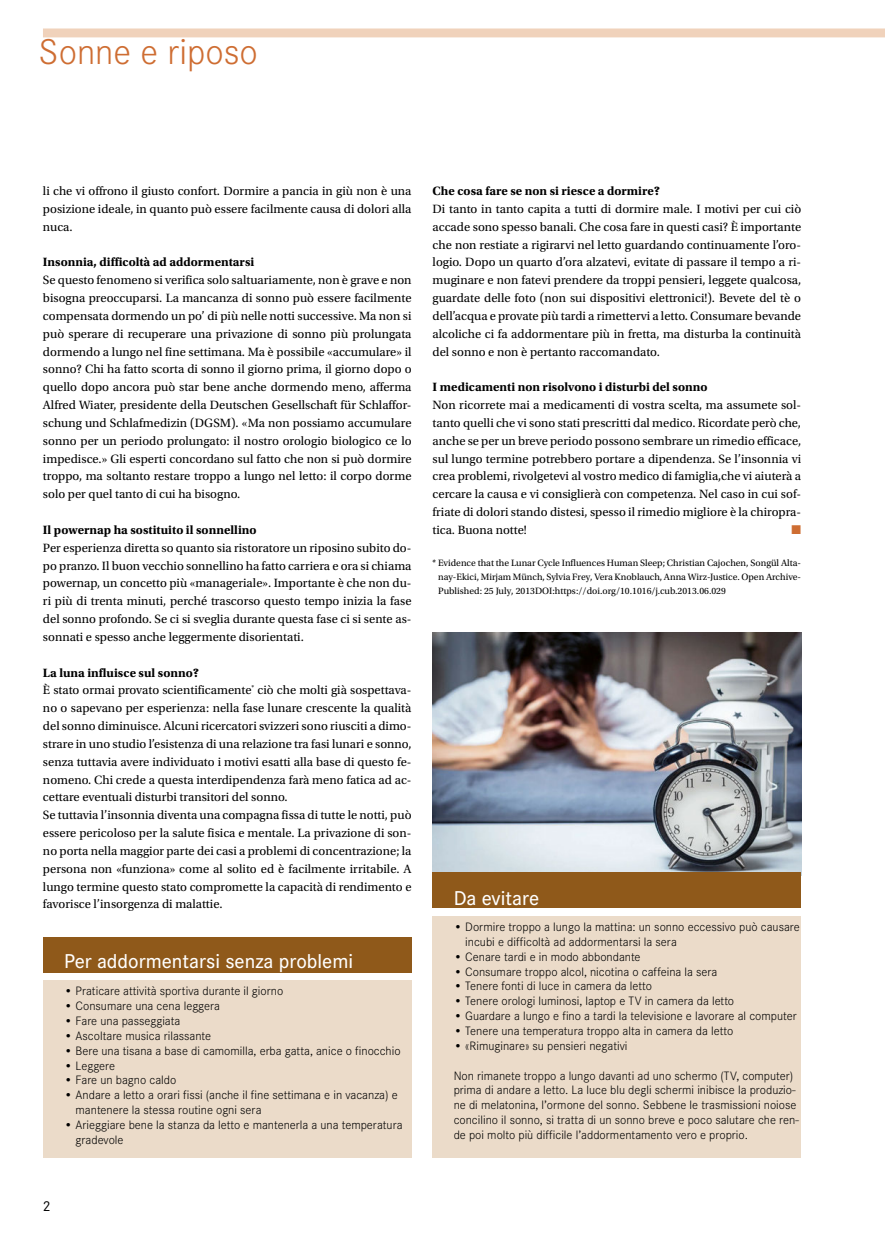
<style>
.page{position:relative;width:885px;height:1251px;background:#fff}
.page>*{position:absolute;margin:0;border:0;box-sizing:border-box;transform-origin:0 0}
.t1{font:300 37.2px "Corporate S";color:#ce6d32}
.t2{font:500 20.85px "Corporate S";color:#fff}
.t3{font:14.85px "Corporate S";color:#000}
.t4{font:12.6px/17.9px "Utopia Std";color:#000;text-align:justify}
.t5{font:300 12.6px/14.9px "Corporate S";color:#000}
.t6{font:700 12.6px "Utopia Std";color:#000}
.t7{font:12.6px "Zapf Dingbats Std";color:#ce6d32}
.t8{font:9.6px/14.1px "Utopia Std";color:#000;text-align:justify}
.s1{font-weight:700}
</style>
<div class="page">
<div style="left:43px;top:28px;width:841px;height:9px;background:#f0d2bb"></div>
<div style="left:43px;top:980px;width:368px;height:177px;background:#ebdbc9"></div>
<div style="left:43px;top:936px;width:368px;height:36px;background:#8f591a"></div>
<img style="left:432px;top:632px;width:369px;height:240px">
<div style="left:432px;top:915px;width:369px;height:242px;background:#ebdbc9"></div>
<div style="left:432px;top:872px;width:369px;height:36px;background:#8f591a"></div>
<h1 class="t1" style="left:39px;top:27px;width:220px">Sonne e riposo</h1>
<p class="t4" style="left:43px;top:182px;width:370px">li che vi offrono il giusto confort. Dormire a pancia in giù non è una posizione ideale, in quanto può essere facilmente causa di dolori alla nuca.</p>
<p class="t6" style="left:43px;top:255px;width:213px">Insonnia, difficoltà ad addormentarsi</p>
<p class="t4" style="left:43px;top:271px;width:370px">Se questo fenomeno si verifica solo saltuariamente, non è grave e non bisogna preoccuparsi. La mancanza di sonno può essere facilmente compensata dormendo un po’ di più nelle notti successive. Ma non si può sperare di recuperare una privazione di sonno più prolungata dormendo a lungo nel fine settimana. Ma è possibile «accumulare» il sonno? Chi ha fatto scorta di sonno il giorno prima, il giorno dopo o quello dopo ancora può star bene anche dormendo meno, afferma Alfred Wiater, presidente della Deutschen Gesellschaft für Schlaffor&shy;schung und Schlafmedizin (DGSM). «Ma non possiamo accumulare sonno per un periodo prolungato: il nostro orologio biologico ce lo impedisce.» Gli esperti concordano sul fatto che non si può dormire troppo, ma soltanto restare troppo a lungo nel letto: il corpo dorme solo per quel tanto di cui ha bisogno.</p>
<p class="t6" style="left:43px;top:522px;width:215px">Il powernap ha sostituito il sonnellino</p>
<p class="t4" style="left:43px;top:539px;width:370px">Per esperienza diretta so quanto sia ristoratore un riposino subito do&shy;po pranzo. Il buon vecchio sonnellino ha fatto carriera e ora si chiama powernap, un concetto più «manageriale». Importante è che non du&shy;ri più di trenta minuti, perché trascorso questo tempo inizia la fase del sonno profondo. Se ci si sveglia durante questa fase ci si sente as&shy;sonnati e spesso anche leggermente disorientati.</p>
<p class="t4" style="left:43px;top:663px;width:370px;text-align:left"><span class="s1">La luna influisce sul sonno?<br></span>È stato ormai provato scientificamente<sup>*</sup> ciò che molti già sospettava&shy;no o sapevano per esperienza: nella fase lunare crescente la qualità del sonno diminuisce. Alcuni ricercatori svizzeri sono riusciti a dimo&shy;strare in uno studio l’esistenza di una relazione tra fasi lunari e sonno, senza tuttavia avere individuato i motivi esatti alla base di questo fe&shy;nomeno. Chi crede a questa interdipendenza farà meno fatica ad ac&shy;cettare eventuali disturbi transitori del sonno.<br>Se tuttavia l’insonnia diventa una compagna fissa di tutte le notti, può essere pericoloso per la salute fisica e mentale. La privazione di son&shy;no porta nella maggior parte dei casi a problemi di concentrazione; la persona non «funziona» come al solito ed è facilmente irritabile. A lungo termine questo stato compromette la capacità di rendimento e favorisce l’insorgenza di malattie.</p>
<h2 class="t2" style="left:64px;top:949px;width:290px">Per addormentarsi senza problemi</h2>
<p class="t5" style="left:64px;top:983px;width:221px">• Praticare attività sportiva durante il giorno</p>
<p class="t5" style="left:64px;top:997px;width:157px">• Consumare una cena leggera</p>
<p class="t5" style="left:64px;top:1012px;width:118px">• Fare una passeggiata</p>
<p class="t5" style="left:64px;top:1027px;width:149px">• Ascoltare musica rilassante</p>
<p class="t5" style="left:64px;top:1042px;width:338px">• Bere una tisana a base di camomilla, erba gatta, anice o finocchio</p>
<p class="t5" style="left:64px;top:1057px;width:53px">• Leggere</p>
<p class="t5" style="left:64px;top:1072px;width:114px">• Fare un bagno caldo</p>
<p class="t5" style="left:76px;top:1086px;width:323px;text-indent:-12px">• Andare a letto a orari fissi (anche il fine settimana e in vacanza) e mantenere la stessa routine ogni sera</p>
<p class="t5" style="left:76px;top:1116px;width:328px;text-indent:-12px">• Arieggiare bene la stanza da letto e mantenerla a una temperatura gradevole</p>
<p class="t6" style="left:432px;top:184px;width:229px">Che cosa fare se non si riesce a dormire?</p>
<p class="t4" style="left:432px;top:200px;width:370px">Di tanto in tanto capita a tutti di dormire male. I motivi per cui ciò accade sono spesso banali. Che cosa fare in questi casi? È importante che non restiate a rigirarvi nel letto guardando continuamente l’oro&shy;logio. Dopo un quarto d’ora alzatevi, evitate di passare il tempo a ri&shy;muginare e non fatevi prendere da troppi pensieri, leggete qualcosa, guardate delle foto (non sui dispositivi elettronici!). Bevete del tè o dell’acqua e provate più tardi a rimettervi a letto. Consumare bevande alcoliche ci fa addormentare più in fretta, ma disturba la continuità del sonno e non è pertanto raccomandato.</p>
<p class="t6" style="left:432px;top:380px;width:276px">I medicamenti non risolvono i disturbi del sonno</p>
<p class="t4" style="left:432px;top:396px;width:370px">Non ricorrete mai a medicamenti di vostra scelta, ma assumete sol&shy;tanto quelli che vi sono stati prescritti dal medico. Ricordate però che, anche se per un breve periodo possono sembrare un rimedio efficace, sul lungo termine potrebbero portare a dipendenza. Se l’insonnia vi crea problemi, rivolgetevi al vostro medico di famiglia,che vi aiuterà a cercare la causa e vi consiglierà con competenza. Nel caso in cui sof&shy;friate di dolori stando distesi, spesso il rimedio migliore è la chiropra&shy;tica. Buona notte!</p>
<p class="t7" style="left:791px;top:523px;width:11px">■</p>
<p class="t8" style="left:438px;top:555px;width:364px;text-indent:-6px">* Evidence that the Lunar Cycle Influences Human Sleep; Christian Cajochen, Songül Alta&shy;nay-Ekici, Mirjam Münch, Sylvia Frey, Vera Knoblauch, Anna Wirz-Justice. Open Archive-Published: 25 July, 2013DOI:https://doi.org/10.1016/j.cub.2013.06.029</p>
<h2 class="t2" style="left:453px;top:886px;width:87px">Da evitare</h2>
<p class="t5" style="left:465px;top:918px;width:336px;text-indent:-12px">• Dormire troppo a lungo la mattina: un sonno eccessivo può causare incubi e difficoltà ad addormentarsi la sera</p>
<p class="t5" style="left:453px;top:948px;width:188px">• Cenare tardi e in modo abbondante</p>
<p class="t5" style="left:453px;top:963px;width:265px">• Consumare troppo alcol, nicotina o caffeina la sera</p>
<p class="t5" style="left:453px;top:978px;width:200px">• Tenere fonti di luce in camera da letto</p>
<p class="t5" style="left:453px;top:992px;width:282px">• Tenere orologi luminosi, laptop e TV in camera da letto</p>
<p class="t5" style="left:453px;top:1007px;width:344px">• Guardare a lungo e fino a tardi la televisione e lavorare al computer</p>
<p class="t5" style="left:453px;top:1022px;width:281px">• Tenere una temperatura troppo alta in camera da letto</p>
<p class="t5" style="left:453px;top:1037px;width:175px">• «Rimuginare» su pensieri negativi</p>
<p class="t5" style="left:453px;top:1067px;width:346px">Non rimanete troppo a lungo davanti ad uno schermo (TV, computer) prima di andare a letto. La luce blu degli schermi inibisce la produzio&shy;ne di melatonina, l’ormone del sonno. Sebbene le trasmissioni noiose concilino il sonno, si tratta di un sonno breve e poco salutare che ren&shy;de poi molto più difficile l’addormentamento vero e proprio.</p>
<p class="t3" style="left:43px;top:1197px;width:9px">2</p>
</div>
